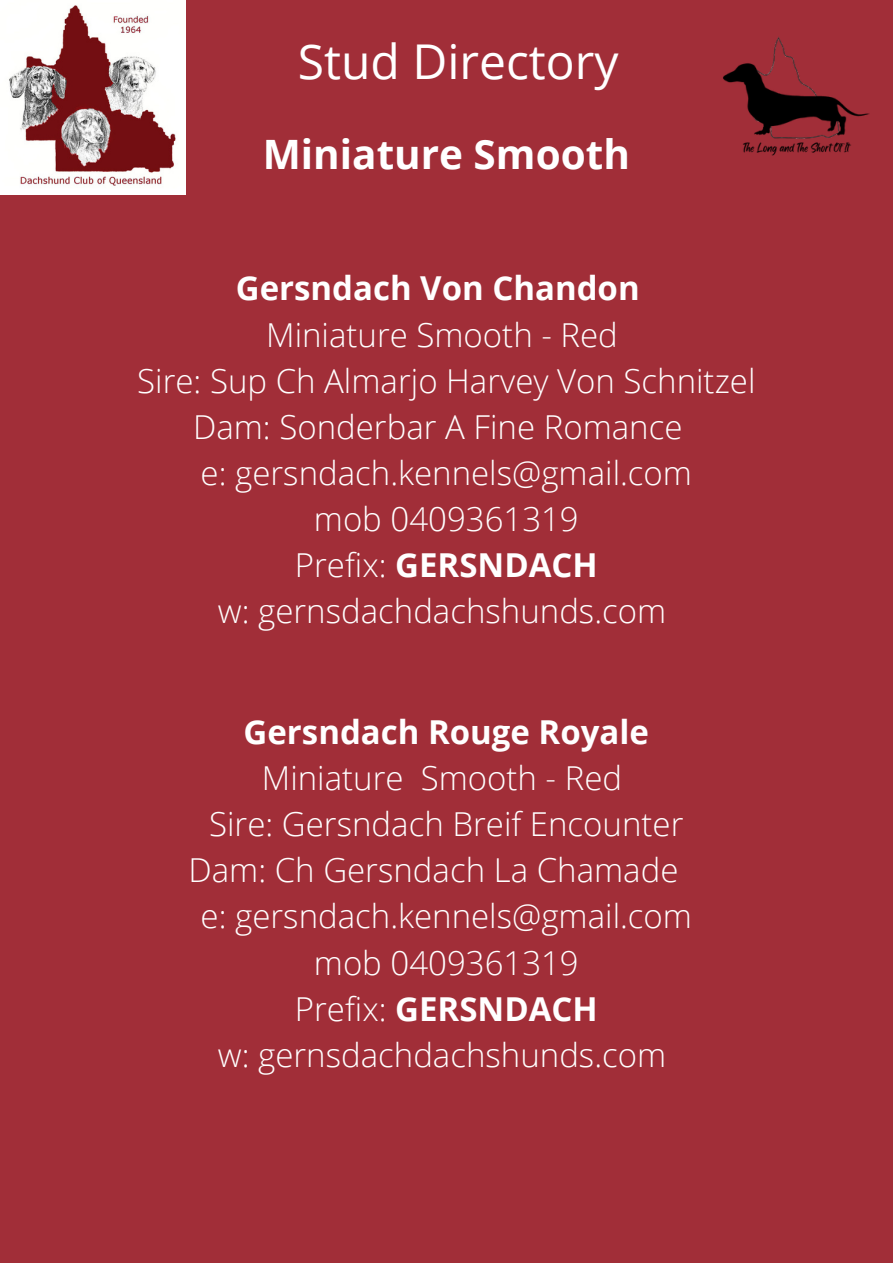
<style>
.page{position:relative;width:893px;height:1264px;background:#fff}
.page>*{position:absolute;margin:0;border:0;box-sizing:border-box;transform-origin:0 0}
.t1{font:48px "Open Sans";color:#fff}
.t2{font:700 40.5px "Open Sans";color:#fff}
.t3{font:300 33px/46px "Open Sans";color:#fff;text-align:center}
.t4{font:700 33px "Open Sans";color:#fff}
.s1{font-weight:700}
</style>
<div class="page">
<div style="left:0;top:0;width:892px;height:1262px;background:#a12e38"></div>
<img style="left:723px;top:37px;width:147px;height:119px">
<img style="left:0;top:0;width:185px;height:194px">
<h1 class="t1" style="left:298px;top:28px;width:322px">Stud Directory</h1>
<p class="t2" style="left:263px;top:126px;width:368px">Miniature Smooth</p>
<p class="t4" style="left:236px;top:265px;width:405px">Gersndach Von Chandon</p>
<p class="t3" style="left:137px;top:311px;width:619px">Miniature Smooth - Red<br>Sire: Sup Ch Almarjo Harvey Von Schnitzel<br>Dam: Sonderbar A Fine Romance<br>e: gersndach.kennels@gmail.com<br>mob 0409361319<br>Prefix: <span class="s1">GERSNDACH<br></span>w: gernsdachdachshunds.com</p>
<p class="t4" style="left:243px;top:708px;width:407px">Gersndach Rouge Royale</p>
<p class="t3" style="left:188px;top:754px;width:505px">Miniature Smooth - Red<br>Sire: Gersndach Breif Encounter<br>Dam: Ch Gersndach La Chamade e: gersndach.kennels@gmail.com mob 0409361319<br>Prefix: <span class="s1">GERSNDACH<br></span>w: gernsdachdachshunds.com</p>
</div>
